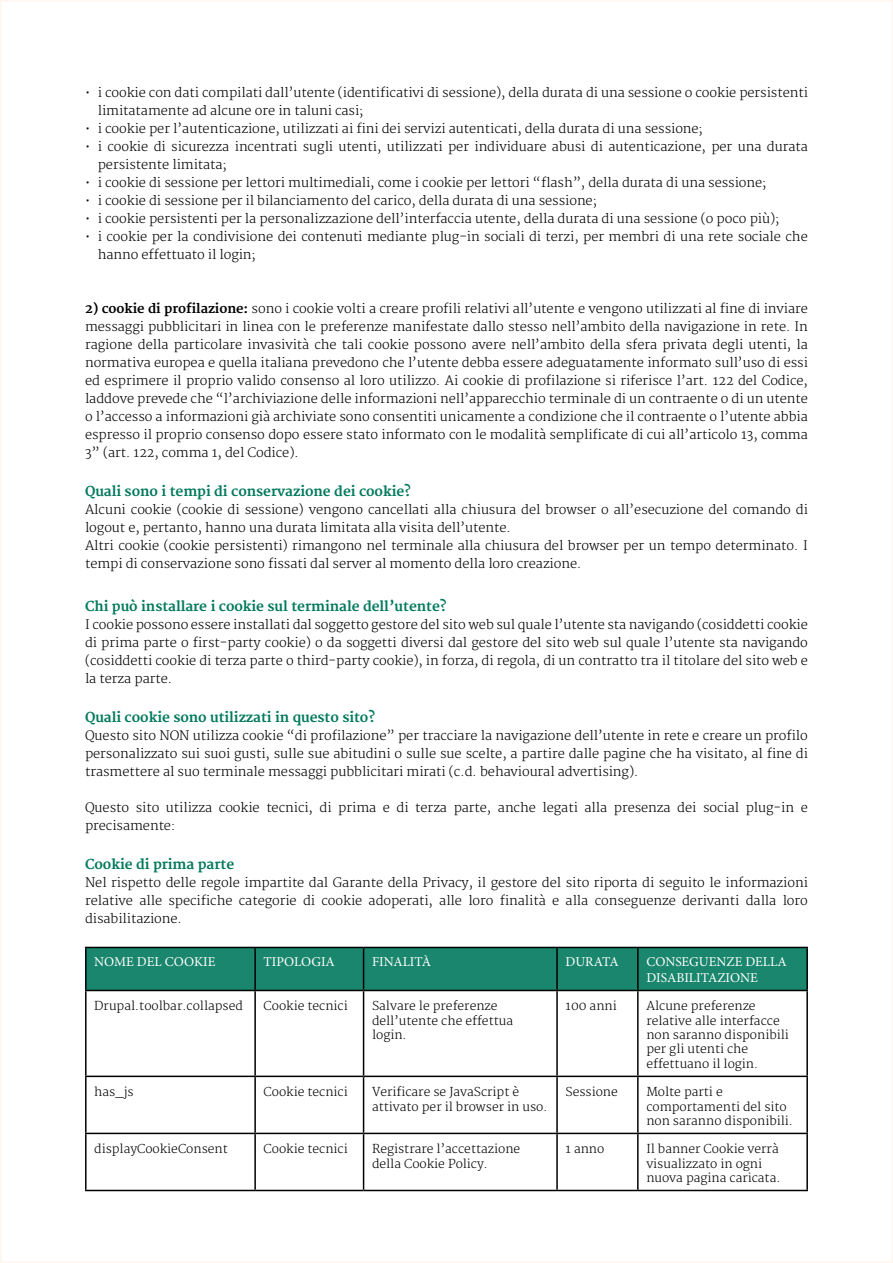
<style>
.page{position:relative;width:893px;height:1263px;background:#fff}
.page>*{position:absolute;margin:0;border:0;box-sizing:border-box;transform-origin:0 0}
.t1{font:700 13.5px "Merriweather";letter-spacing:-.005em;color:#00795d}
.t2{font:13.5px/16.2px "Minion Pro";color:#fff}
.t3{font:300 12.75px/18px "Merriweather";letter-spacing:-.005em;color:#000}
.t4{font:300 12px/14.4px "Merriweather";color:#000}
.s1{font-weight:700}
</style>
<div class="page">
<div style="left:87px;top:948px;width:719px;height:42px;background:#1a866d"></div>
<hr style="left:85px;top:947px;width:170px;height:1px;background:#000">
<hr style="left:85px;top:948px;width:2px;height:42px;background:#000">
<hr style="left:255px;top:947px;width:109px;height:1px;background:#000">
<hr style="left:254px;top:948px;width:2px;height:42px;background:#000">
<hr style="left:364px;top:947px;width:193px;height:1px;background:#000">
<hr style="left:363px;top:948px;width:1px;height:42px;background:#000">
<hr style="left:557px;top:947px;width:81px;height:1px;background:#000">
<hr style="left:556px;top:948px;width:2px;height:42px;background:#000">
<hr style="left:638px;top:947px;width:170px;height:1px;background:#000">
<hr style="left:637px;top:948px;width:2px;height:42px;background:#000">
<hr style="left:806px;top:948px;width:2px;height:42px;background:#000">
<hr style="left:85px;top:990px;width:170px;height:1px;background:#000">
<hr style="left:85px;top:991px;width:2px;height:84px;background:#000">
<hr style="left:255px;top:990px;width:109px;height:1px;background:#000">
<hr style="left:254px;top:991px;width:2px;height:84px;background:#000">
<hr style="left:364px;top:990px;width:193px;height:1px;background:#000">
<hr style="left:363px;top:991px;width:1px;height:84px;background:#000">
<hr style="left:557px;top:990px;width:81px;height:1px;background:#000">
<hr style="left:556px;top:991px;width:2px;height:84px;background:#000">
<hr style="left:638px;top:990px;width:170px;height:1px;background:#000">
<hr style="left:637px;top:991px;width:2px;height:84px;background:#000">
<hr style="left:806px;top:991px;width:2px;height:84px;background:#000">
<hr style="left:85px;top:1075px;width:170px;height:2px;background:#000">
<hr style="left:85px;top:1077px;width:2px;height:56px;background:#000">
<hr style="left:255px;top:1075px;width:109px;height:2px;background:#000">
<hr style="left:254px;top:1077px;width:2px;height:56px;background:#000">
<hr style="left:364px;top:1075px;width:193px;height:2px;background:#000">
<hr style="left:363px;top:1077px;width:1px;height:56px;background:#000">
<hr style="left:557px;top:1075px;width:81px;height:2px;background:#000">
<hr style="left:556px;top:1077px;width:2px;height:56px;background:#000">
<hr style="left:638px;top:1075px;width:170px;height:2px;background:#000">
<hr style="left:637px;top:1077px;width:2px;height:56px;background:#000">
<hr style="left:806px;top:1077px;width:2px;height:56px;background:#000">
<hr style="left:85px;top:1133px;width:170px;height:1px;background:#000">
<hr style="left:85px;top:1134px;width:2px;height:56px;background:#000">
<hr style="left:255px;top:1133px;width:109px;height:1px;background:#000">
<hr style="left:254px;top:1134px;width:2px;height:56px;background:#000">
<hr style="left:364px;top:1133px;width:193px;height:1px;background:#000">
<hr style="left:363px;top:1134px;width:1px;height:56px;background:#000">
<hr style="left:557px;top:1133px;width:81px;height:1px;background:#000">
<hr style="left:556px;top:1134px;width:2px;height:56px;background:#000">
<hr style="left:638px;top:1133px;width:170px;height:1px;background:#000">
<hr style="left:637px;top:1134px;width:2px;height:56px;background:#000">
<hr style="left:806px;top:1134px;width:2px;height:56px;background:#000">
<hr style="left:85px;top:1190px;width:170px;height:1px;background:#000">
<hr style="left:255px;top:1190px;width:109px;height:1px;background:#000">
<hr style="left:364px;top:1190px;width:193px;height:1px;background:#000">
<hr style="left:557px;top:1190px;width:81px;height:1px;background:#000">
<hr style="left:638px;top:1190px;width:170px;height:1px;background:#000">
<p class="t3" style="left:98px;top:84px;width:712px;text-indent:-13px">• i cookie con dati compilati dall’utente (identificativi di sessione), della durata di una sessione o cookie persistenti limitatamente ad alcune ore in taluni casi;</p>
<p class="t3" style="left:85px;top:120px;width:619px">• i cookie per l’autenticazione, utilizzati ai fini dei servizi autenticati, della durata di una sessione;</p>
<p class="t3" style="left:98px;top:138px;width:712px;text-indent:-13px">• i cookie di sicurezza incentrati sugli utenti, utilizzati per individuare abusi di autenticazione, per una durata persistente limitata;</p>
<p class="t3" style="left:85px;top:174px;width:683px">• i cookie di sessione per lettori multimediali, come i cookie per lettori “flash”, della durata di una sessione;</p>
<p class="t3" style="left:85px;top:192px;width:514px">• i cookie di sessione per il bilanciamento del carico, della durata di una sessione;</p>
<p class="t3" style="left:85px;top:210px;width:696px">• i cookie persistenti per la personalizzazione dell’interfaccia utente, della durata di una sessione (o poco più);</p>
<p class="t3" style="left:98px;top:228px;width:711px;text-indent:-13px">• i cookie per la condivisione dei contenuti mediante plug-in sociali di terzi, per membri di una rete sociale che hanno effettuato il login;</p>
<p class="t3" style="left:85px;top:300px;width:724px;text-align:justify"><span class="s1">2) cookie di profilazione:</span> sono i cookie volti a creare profili relativi all’utente e vengono utilizzati al fine di inviare messaggi pubblicitari in linea con le preferenze manifestate dallo stesso nell’ambito della navigazione in rete. In ragione della particolare invasività che tali cookie possono avere nell’ambito della sfera privata degli utenti, la normativa europea e quella italiana prevedono che l’utente debba essere adeguatamente informato sull’uso di essi ed esprimere il proprio valido consenso al loro utilizzo. Ai cookie di profilazione si riferisce l’art. 122 del Codice, laddove prevede che “l’archiviazione delle informazioni nell’apparecchio terminale di un contraente o di un utente o l’accesso a informazioni già archiviate sono consentiti unicamente a condizione che il contraente o l’utente abbia espresso il proprio consenso dopo essere stato informato con le modalità semplificate di cui all’articolo 13, comma 3” (art. 122, comma 1, del Codice).</p>
<p class="t1" style="left:85px;top:483px;width:328px">Quali sono i tempi di conservazione dei cookie?</p>
<p class="t3" style="left:85px;top:501px;width:724px">Alcuni cookie (cookie di sessione) vengono cancellati alla chiusura del browser o all’esecuzione del comando di logout e, pertanto, hanno una durata limitata alla visita dell’utente.<br>Altri cookie (cookie persistenti) rimangono nel terminale alla chiusura del browser per un tempo determinato. I tempi di conservazione sono fissati dal server al momento della loro creazione.</p>
<p class="t1" style="left:85px;top:598px;width:363px">Chi può installare i cookie sul terminale dell’utente?</p>
<p class="t3" style="left:85px;top:616px;width:724px;text-align:justify">I cookie possono essere installati dal soggetto gestore del sito web sul quale l’utente sta navigando (cosiddetti cookie di prima parte o first-party cookie) o da soggetti diversi dal gestore del sito web sul quale l’utente sta navigando (cosiddetti cookie di terza parte o third-party cookie), in forza, di regola, di un contratto tra il titolare del sito web e la terza parte.</p>
<p class="t1" style="left:85px;top:709px;width:292px">Quali cookie sono utilizzati in questo sito?</p>
<p class="t3" style="left:85px;top:727px;width:724px;text-align:justify">Questo sito NON utilizza cookie “di profilazione” per tracciare la navigazione dell’utente in rete e creare un profilo personalizzato sui suoi gusti, sulle sue abitudini o sulle sue scelte, a partire dalle pagine che ha visitato, al fine di trasmettere al suo terminale messaggi pubblicitari mirati (c.d. behavioural advertising).</p>
<p class="t3" style="left:85px;top:799px;width:724px">Questo sito utilizza cookie tecnici, di prima e di terza parte, anche legati alla presenza dei social plug-in e precisamente:</p>
<p class="t1" style="left:85px;top:856px;width:151px">Cookie di prima parte</p>
<p class="t3" style="left:85px;top:874px;width:724px;text-align:justify">Nel rispetto delle regole impartite dal Garante della Privacy, il gestore del sito riporta di seguito le informazioni relative alle specifiche categorie di cookie adoperati, alle loro finalità e alla conseguenze derivanti dalla loro disabilitazione.</p>
<p class="t2" style="left:94px;top:953px;width:123px">NOME DEL COOKIE</p>
<p class="t2" style="left:264px;top:953px;width:73px">TIPOLOGIA</p>
<p class="t2" style="left:372px;top:953px;width:61px">FINALITÀ</p>
<p class="t2" style="left:566px;top:953px;width:55px">DURATA</p>
<p class="t2" style="left:646px;top:953px;width:142px">CONSEGUENZE DELLA<br>DISABILITAZIONE</p>
<p class="t4" style="left:94px;top:999px;width:150px">Drupal.toolbar.collapsed</p>
<p class="t4" style="left:264px;top:999px;width:86px">Cookie tecnici</p>
<p class="t4" style="left:372px;top:999px;width:142px">Salvare le preferenze dell’utente che effettua login.</p>
<p class="t4" style="left:566px;top:999px;width:53px">100 anni</p>
<p class="t4" style="left:646px;top:999px;width:144px">Alcune preferenze relative alle interfacce non saranno disponibili per gli utenti che effettuano il login.</p>
<p class="t4" style="left:94px;top:1085px;width:41px">has_js</p>
<p class="t4" style="left:264px;top:1085px;width:86px">Cookie tecnici</p>
<p class="t4" style="left:372px;top:1085px;width:177px">Verificare se JavaScript è attivato per il browser in uso.</p>
<p class="t4" style="left:566px;top:1085px;width:54px">Sessione</p>
<p class="t4" style="left:646px;top:1085px;width:148px">Molte parti e comportamenti del sito non saranno disponibili.</p>
<p class="t4" style="left:94px;top:1142px;width:135px">displayCookieConsent</p>
<p class="t4" style="left:264px;top:1142px;width:86px">Cookie tecnici</p>
<p class="t4" style="left:372px;top:1142px;width:150px">Registrare l’accettazione della Cookie Policy.</p>
<p class="t4" style="left:566px;top:1142px;width:40px">1 anno</p>
<p class="t4" style="left:646px;top:1142px;width:136px">Il banner Cookie verrà visualizzato in ogni nuova pagina caricata.</p>
</div>
